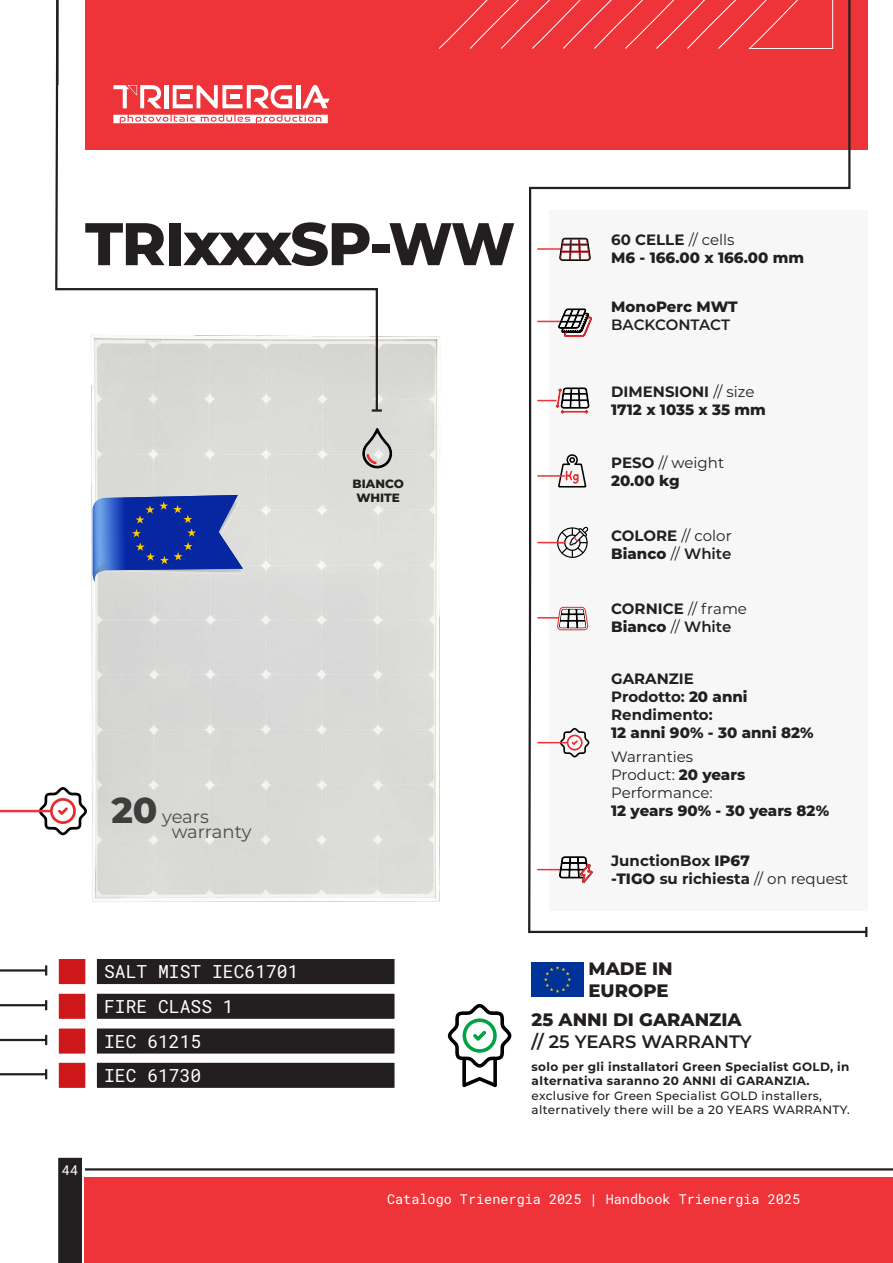
<style>
.page{position:relative;width:893px;height:1263px;background:#fff}
.page>*{position:absolute;margin:0;border:0;box-sizing:border-box;transform-origin:0 0}
.t1{font:800 60px "Montserrat";letter-spacing:-.025em;color:#231f20}
.IT_titolo_36_nero{font:800 36px "Montserrat";color:#3e3e3f}
.t2{font:18px "Roboto Mono";color:#fff}
.t3{font:600 18px/21.6px "Montserrat";color:#231f20}
.IT_titolo_36_nero-2{font:18px "Montserrat";letter-spacing:-.01em;color:#4b4c4d}
.t4{font:800 18px "Montserrat";color:#231f20}
.IT_titolo_36_nero-3{font:800 15px/18px "Montserrat";color:#231f20}
.IT_titolo_36_nero-4{font:700 15px "Montserrat";color:#231f20}
.IT_titolo_36_nero-5{font:15px "Montserrat";color:#231f20}
.IT_titolo_36_nero-6{font:600 15px "Montserrat";letter-spacing:-.01em;color:#231f20}
.t5{font:13.5px "Roboto Mono";color:#fff}
.t6{font:500 12px/14.4px "Montserrat";letter-spacing:.025em;color:#231f20}
.t7{font:700 12px/14.4px "Montserrat";letter-spacing:.025em;color:#231f20}
.IT_titolo_36_nero-7{font:800 12px "Montserrat";color:#231f20}
.s1{font-weight:400}
.s2{font-weight:700}
.s3{font-weight:600}
.s4{font-weight:800}
</style>
<div class="page">
<div style="left:85px;top:0;width:782px;height:150px;background:#ee3339"></div>
<hr style="left:73px;top:1168px;width:820px;height:2px;background:#231f20">
<svg style="left:58px;top:1157px;width:27px;height:106px;background:#3e3536"></svg>
<svg style="left:439px;top:0;width:88px;height:49px"></svg>
<div style="left:85px;top:1178px;width:808px;height:85px;background:#ee3339"></div>
<svg style="left:527px;top:0;width:341px;height:934px"></svg>
<svg style="left:865px;top:927px;width:2px;height:10px"></svg>
<div style="left:549px;top:211px;width:318px;height:700px;background:#f7f7f7"></div>
<svg style="left:538px;top:728px;width:51px;height:29px"></svg>
<img style="left:91px;top:336px;width:349px;height:566px">
<div style="left:95px;top:957px;width:301px;height:28px;background:#231f20"></div>
<div style="left:94px;top:956px;width:304px;height:31px;border:3px solid #fff"></div>
<div style="left:95px;top:992px;width:301px;height:28px;background:#231f20"></div>
<div style="left:94px;top:991px;width:304px;height:31px;border:3px solid #fff"></div>
<div style="left:95px;top:1027px;width:301px;height:28px;background:#231f20"></div>
<div style="left:94px;top:1025px;width:304px;height:31px;border:3px solid #fff"></div>
<div style="left:95px;top:1061px;width:301px;height:28px;background:#231f20"></div>
<div style="left:94px;top:1060px;width:304px;height:31px;border:3px solid #fff"></div>
<hr style="left:0;top:969px;width:46px;height:2px;background:#231f20">
<svg style="left:45px;top:965px;width:2px;height:10px"></svg>
<hr style="left:0;top:1004px;width:46px;height:2px;background:#231f20">
<svg style="left:45px;top:1000px;width:2px;height:10px"></svg>
<hr style="left:0;top:1039px;width:46px;height:2px;background:#231f20">
<svg style="left:45px;top:1035px;width:2px;height:10px"></svg>
<hr style="left:0;top:1073px;width:46px;height:2px;background:#231f20">
<svg style="left:45px;top:1069px;width:2px;height:10px"></svg>
<div style="left:56px;top:956px;width:32px;height:31px;background:#cd1719;border:3px solid #fff"></div>
<div style="left:56px;top:991px;width:32px;height:31px;background:#cd1719;border:3px solid #fff"></div>
<div style="left:56px;top:1025px;width:32px;height:31px;background:#cd1719;border:3px solid #fff"></div>
<div style="left:56px;top:1060px;width:32px;height:31px;background:#cd1719;border:3px solid #fff"></div>
<svg style="left:538px;top:856px;width:54px;height:27px"></svg>
<svg style="left:55px;top:0;width:324px;height:413px"></svg>
<svg style="left:372px;top:409px;width:10px;height:3px"></svg>
<svg style="left:362px;top:428px;width:30px;height:40px"></svg>
<svg style="left:39px;top:787px;width:48px;height:48px"></svg>
<hr style="left:0;top:810px;width:49px;height:2px;background:#ee3339">
<svg style="left:538px;top:607px;width:50px;height:23px"></svg>
<svg style="left:538px;top:527px;width:50px;height:31px"></svg>
<svg style="left:558px;top:454px;width:28px;height:33px"></svg>
<hr style="left:538px;top:475px;width:27px;height:2px;background:#ee3339">
<svg style="left:538px;top:388px;width:51px;height:25px"></svg>
<svg style="left:538px;top:309px;width:53px;height:28px"></svg>
<svg style="left:448px;top:1004px;width:63px;height:83px"></svg>
<svg style="left:93px;top:495px;width:152px;height:87px;background:#4962b3"></svg>
<img style="left:532px;top:962px;width:51px;height:35px">
<p class="t1" style="left:85px;top:200px;width:431px">TRIxxxSP-WW</p>
<p class="IT_titolo_36_nero-7" style="left:353px;top:475px;width:53px">BIANCO</p>
<p class="IT_titolo_36_nero-7" style="left:356px;top:489px;width:45px">WHITE</p>
<p class="IT_titolo_36_nero" style="left:111px;top:784px;width:48px">20</p>
<p class="IT_titolo_36_nero-2" style="left:162px;top:804px;width:48px">years</p>
<p class="IT_titolo_36_nero-2" style="left:172px;top:819px;width:81px">warranty</p>
<p class="IT_titolo_36_nero-4" style="left:611px;top:229px;width:125px">60 CELLE <span class="s1">// cells</span></p>
<p class="IT_titolo_36_nero-3" style="left:611px;top:248px;width:194px">M6 - 166.00 x 166.00 mm</p>
<p class="IT_titolo_36_nero-3" style="left:611px;top:297px;width:128px">MonoPerc MWT</p>
<p class="IT_titolo_36_nero-6" style="left:611px;top:314px;width:120px">BACKCONTACT</p>
<p class="IT_titolo_36_nero-4" style="left:611px;top:381px;width:145px">DIMENSIONI <span class="s1">// size</span></p>
<p class="IT_titolo_36_nero-3" style="left:611px;top:400px;width:156px">1712 x 1035 x 35 mm</p>
<p class="IT_titolo_36_nero-5" style="left:611px;top:452px;width:114px"><span class="s2">PESO</span> // weight</p>
<p class="IT_titolo_36_nero-3" style="left:611px;top:470px;width:70px">20.00 kg</p>
<p class="IT_titolo_36_nero-5" style="left:611px;top:526px;width:122px"><span class="s2">COLORE</span> // color</p>
<p class="IT_titolo_36_nero-3" style="left:611px;top:544px;width:122px">Bianco <span class="s1">//</span> <span class="s3">White</span></p>
<p class="IT_titolo_36_nero-4" style="left:611px;top:597px;width:137px">CORNICE <span class="s1">// frame</span></p>
<p class="IT_titolo_36_nero-3" style="left:611px;top:616px;width:122px">Bianco <span class="s1">//</span> <span class="s3">White</span></p>
<p class="IT_titolo_36_nero-4" style="left:611px;top:668px;width:84px">GARANZIE</p>
<p class="IT_titolo_36_nero-4" style="left:611px;top:686px;width:138px">Prodotto: <span class="s4">20 anni</span></p>
<p class="IT_titolo_36_nero-3" style="left:611px;top:705px;width:204px"><span class="s2">Rendimento:<br></span>12 anni 90% - 30 anni 82%</p>
<p class="IT_titolo_36_nero-5" style="left:611px;top:746px;width:83px">Warranties</p>
<p class="IT_titolo_36_nero-5" style="left:611px;top:764px;width:135px">Product: <span class="s4">20 years</span></p>
<p class="IT_titolo_36_nero-3" style="left:611px;top:782px;width:219px"><span class="s1">Performance:<br></span>12 years 90% - 30 years 82%</p>
<p class="IT_titolo_36_nero-4" style="left:611px;top:850px;width:140px">JunctionBox <span class="s4">IP67</span></p>
<p class="IT_titolo_36_nero-4" style="left:611px;top:868px;width:239px"><span class="s4">-TIGO</span> su richiesta <span class="s1">// on request</span></p>
<p class="t2" style="left:104px;top:959px;width:196px">SALT MIST IEC61701</p>
<p class="t2" style="left:104px;top:994px;width:131px">FIRE CLASS 1</p>
<p class="t2" style="left:104px;top:1029px;width:99px">IEC 61215</p>
<p class="t2" style="left:104px;top:1063px;width:99px">IEC 61730</p>
<p class="t5" style="left:62px;top:1160px;width:18px">44</p>
<p class="t4" style="left:588px;top:956px;width:86px">MADE IN</p>
<p class="t4" style="left:588px;top:977px;width:81px">EUROPE</p>
<p class="t3" style="left:532px;top:1008px;width:222px"><span class="s4">25 ANNI DI GARANZIA </span>// 25 YEARS WARRANTY</p>
<p class="t7" style="left:532px;top:1059px;width:319px">solo per gli installatori Green Specialist GOLD, in alternativa saranno 20 ANNI di GARANZIA.</p>
<p class="t6" style="left:532px;top:1088px;width:320px">exclusive for Green Specialist GOLD installers, alternatively there will be a 20 YEARS WARRANTY.</p>
<p class="t5" style="left:387px;top:1190px;width:415px">Catalogo Trienergia 2025 | Handbook Trienergia 2025</p>
</div>
